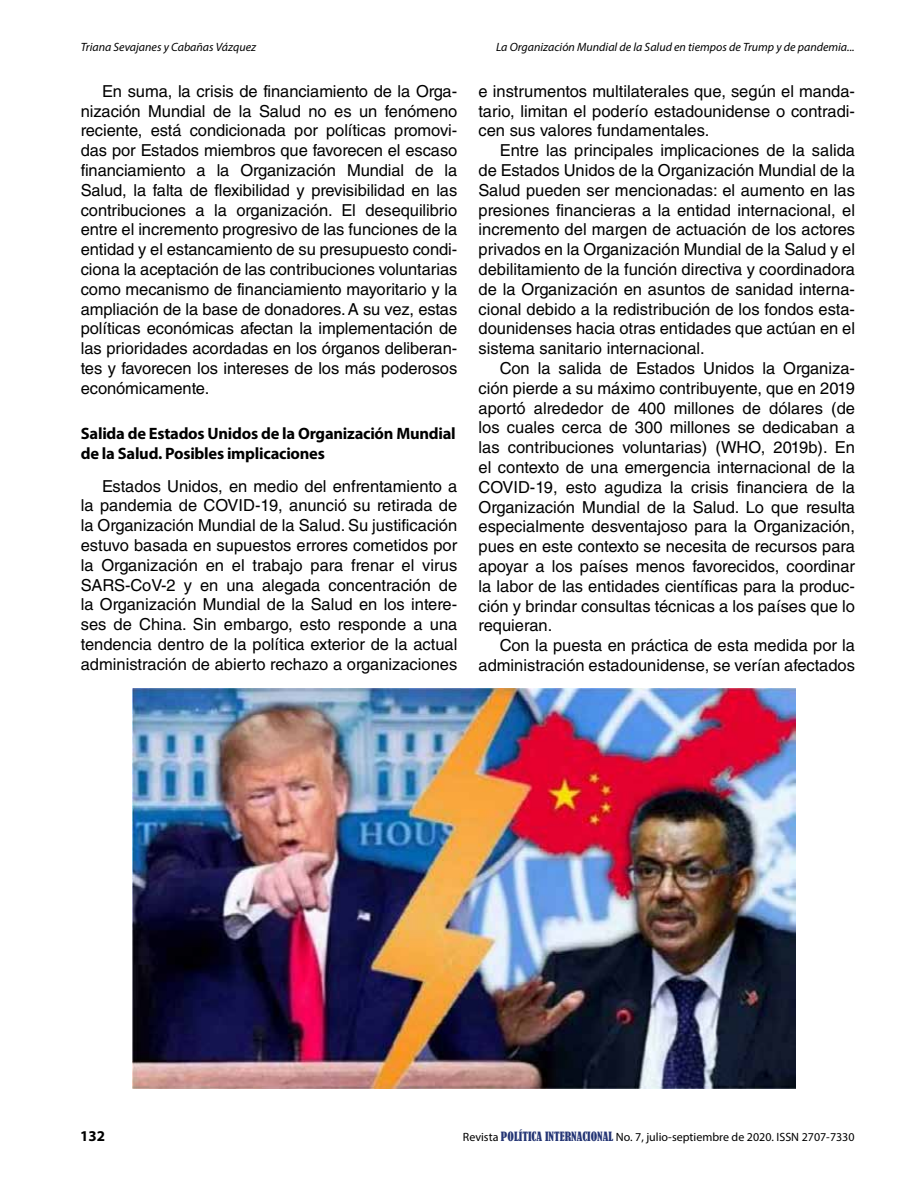
<style>
.page{position:relative;width:918px;height:1188px;background:#fff}
.page>*{position:absolute;margin:0;border:0;box-sizing:border-box;transform-origin:0 0}
.t1{font:16.5px/19.8px "Helvetica LT Std";color:#000;text-align:justify}
.t2{font:700 16.5px/19.8px "Myriad Pro";letter-spacing:-.015em;color:#000}
.t3{font:700 15px "Myriad Pro";color:#000}
.t4{font:italic 12px "Myriad Pro";color:#000}
.t5{font:12px "Myriad Pro";color:#000}
.s1{font-family:"Bernard";font-stretch:condensed;color:#253675}
</style>
<div class="page">
<img style="left:133px;top:688px;width:663px;height:401px">
<p class="t4" style="left:81px;top:40px;width:177px">Triana Sevajanes y Cabañas Vázquez</p>
<p class="t4" style="left:496px;top:40px;width:360px">La Organización Mundial de la Salud en tiempos de Trump y de pandemia...</p>
<p class="t1" style="left:81px;top:81px;width:378px;text-indent:21px">En suma, la crisis de financiamiento de la Orga&shy;nización Mundial de la Salud no es un fenómeno reciente, está condicionada por políticas promovi&shy;das por Estados miembros que favorecen el escaso financiamiento a la Organización Mundial de la Salud, la falta de flexibilidad y previsibilidad en las contribuciones a la organización. El desequilibrio entre el incremento progresivo de las funciones de la entidad y el estancamiento de su presupuesto condi&shy;ciona la aceptación de las contribuciones voluntarias como mecanismo de financiamiento mayoritario y la ampliación de la base de donadores. A su vez, estas políticas económicas afectan la implementación de las prioridades acordadas en los órganos deliberan&shy;tes y favorecen los intereses de los más poderosos económicamente.</p>
<p class="t2" style="left:81px;top:423px;width:376px">Salida de Estados Unidos de la Organización Mundial de la Salud. Posibles implicaciones</p>
<p class="t1" style="left:81px;top:476px;width:378px;text-indent:21px">Estados Unidos, en medio del enfrentamiento a la pandemia de COVID-19, anunció su retirada de la Organización Mundial de la Salud. Su justificación estuvo basada en supuestos errores cometidos por la Organización en el trabajo para frenar el virus SARS-CoV-2 y en una alegada concentración de la Organización Mundial de la Salud en los intere&shy;ses de China. Sin embargo, esto responde a una tendencia dentro de la política exterior de la actual administración de abierto rechazo a organizaciones</p>
<p class="t1" style="left:479px;top:81px;width:378px">e instrumentos multilaterales que, según el manda&shy;tario, limitan el poderío estadounidense o contradi&shy;cen sus valores fundamentales.</p>
<p class="t1" style="left:479px;top:141px;width:378px;text-indent:21px">Entre las principales implicaciones de la salida de Estados Unidos de la Organización Mundial de la Salud pueden ser mencionadas: el aumento en las presiones financieras a la entidad internacional, el incremento del margen de actuación de los actores privados en la Organización Mundial de la Salud y el debilitamiento de la función directiva y coordinadora de la Organización en asuntos de sanidad interna&shy;cional debido a la redistribución de los fondos esta&shy;dounidenses hacia otras entidades que actúan en el sistema sanitario internacional.</p>
<p class="t1" style="left:479px;top:358px;width:378px;text-indent:21px">Con la salida de Estados Unidos la Organiza&shy;ción pierde a su máximo contribuyente, que en 2019 aportó alrededor de 400 millones de dólares (de los cuales cerca de 300 millones se dedicaban a las contribuciones voluntarias) (WHO, 2019b). En el contexto de una emergencia internacional de la COVID-19, esto agudiza la crisis financiera de la Organización Mundial de la Salud. Lo que resulta especialmente desventajoso para la Organización, pues en este contexto se necesita de recursos para apoyar a los países menos favorecidos, coordinar la labor de las entidades científicas para la produc&shy;ción y brindar consultas técnicas a los países que lo requieran.</p>
<p class="t1" style="left:479px;top:636px;width:378px;text-align:right">Con la puesta en práctica de esta medida por la administración estadounidense, se verían afectados</p>
<p class="t3" style="left:80px;top:1126px;width:26px">132</p>
<p class="t5" style="left:463px;top:1130px;width:393px">Revista <span class="s1">POLÍTICA INTERNACIONAL</span> No. 7, julio-septiembre de 2020. ISSN 2707-7330</p>
</div>
